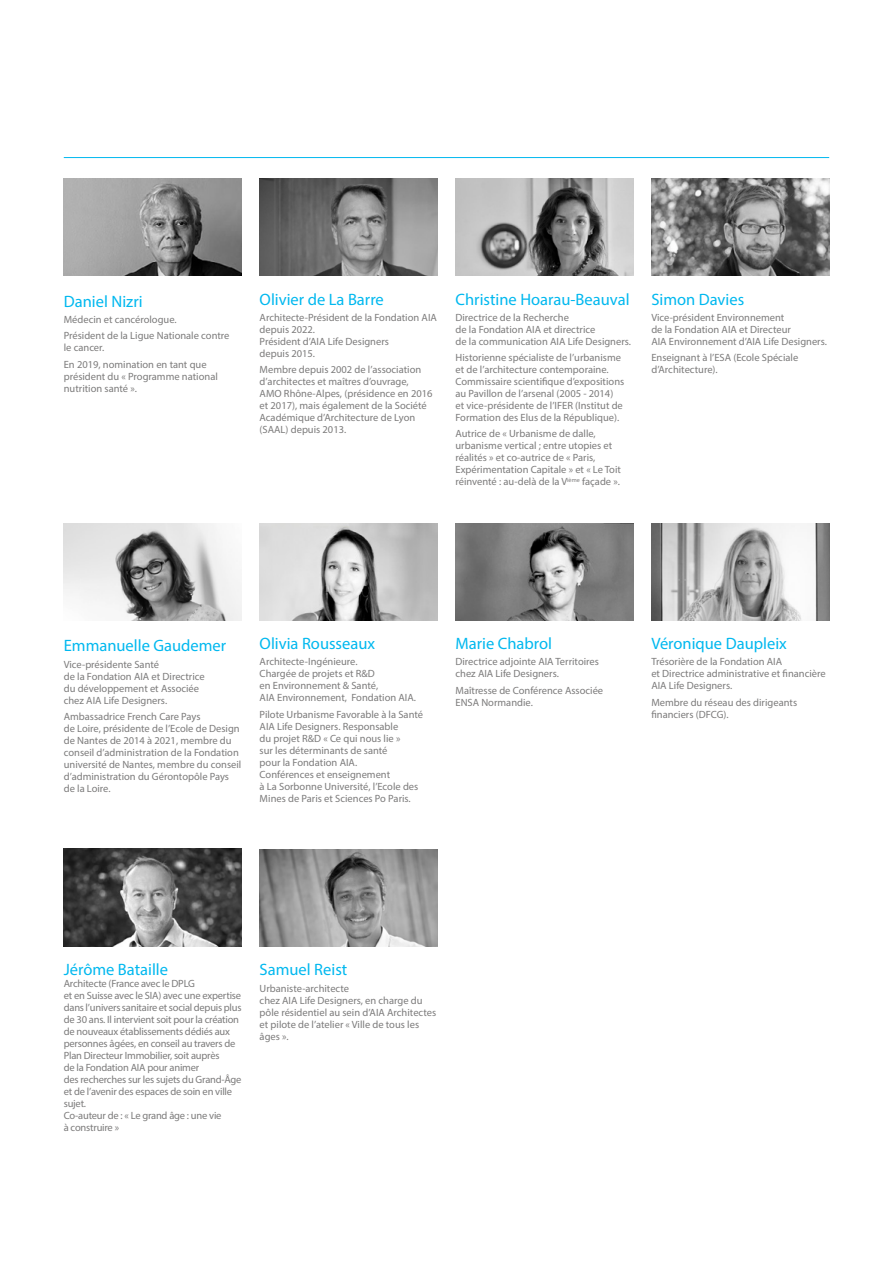
<style>
.page{position:relative;width:893px;height:1263px;background:#fff}
.page>*{position:absolute;margin:0;border:0;box-sizing:border-box;transform-origin:0 0}
.t1{font:16.5px "Myriad Pro";color:#00b8ef}
.t2{font:10.5px/12px "Myriad Pro";color:#7c7b7b}
.t3{font:10.5px/12px "Myriad Pro";letter-spacing:-.02em;color:#7c7b7b}
</style>
<div class="page">
<img style="left:64px;top:523px;width:178px;height:97px">
<img style="left:455px;top:179px;width:178px;height:97px">
<img style="left:260px;top:523px;width:177px;height:97px">
<img style="left:260px;top:849px;width:177px;height:98px">
<img style="left:64px;top:849px;width:178px;height:97px">
<img style="left:651px;top:523px;width:178px;height:97px">
<img style="left:651px;top:179px;width:178px;height:97px">
<img style="left:455px;top:523px;width:178px;height:97px">
<img style="left:260px;top:179px;width:177px;height:97px">
<hr style="left:64px;top:157px;width:765px;height:1px;background:#00b8ef">
<img style="left:64px;top:179px;width:178px;height:97px">
<h1 class="t1" style="left:64px;top:291px;width:80px">Daniel Nizri</h1>
<p class="t2" style="left:64px;top:311px;width:167px;line-height:16.2px">Médecin et cancérologue.<br>Président de la Ligue Nationale contre</p>
<p class="t2" style="left:64px;top:340px;width:144px;line-height:16.2px">le cancer.<br>En 2019, nomination en tant que</p>
<p class="t2" style="left:64px;top:370px;width:156px">président du « Programme national nutrition santé ».</p>
<h1 class="t1" style="left:260px;top:289px;width:126px">Olivier de La Barre</h1>
<p class="t2" style="left:260px;top:311px;width:179px">Architecte-Président de la Fondation AIA depuis 2022.<br>Président d’AIA Life Designers<br>depuis 2015.</p>
<p class="t2" style="left:260px;top:363px;width:174px">Membre depuis 2002 de l’association d’architectes et maîtres d’ouvrage, AMO Rhône-Alpes, (présidence en 2016 et 2017), mais également de la Société Académique d’Architecture de Lyon (SAAL) depuis 2013.</p>
<h1 class="t1" style="left:455px;top:289px;width:176px">Christine Hoarau-Beauval</h1>
<p class="t2" style="left:455px;top:311px;width:177px">Directrice de la Recherche<br>de la Fondation AIA et directrice<br>de la communication AIA Life Designers.</p>
<p class="t2" style="left:455px;top:351px;width:170px">Historienne spécialiste de l’urbanisme et de l’architecture contemporaine.<br>Commissaire scientifique d’expositions au Pavillon de l’arsenal (2005 - 2014) et vice-présidente de l’IFER (Institut de Formation des Elus de la République).</p>
<p class="t2" style="left:455px;top:428px;width:167px">Autrice de « Urbanisme de dalle, urbanisme vertical ; entre utopies et réalités » et co-autrice de « Paris, Expérimentation Capitale » et « Le Toit réinventé : au-delà de la V<sup>ième</sup> façade ».</p>
<h1 class="t1" style="left:651px;top:289px;width:94px">Simon Davies</h1>
<p class="t2" style="left:651px;top:311px;width:177px">Vice-président Environnement<br>de la Fondation AIA et Directeur<br>AIA Environnement d’AIA Life Designers.</p>
<p class="t2" style="left:651px;top:351px;width:148px">Enseignant à l’ESA (Ecole Spéciale d’Architecture).</p>
<h1 class="t1" style="left:64px;top:636px;width:164px">Emmanuelle Gaudemer</h1>
<p class="t2" style="left:64px;top:658px;width:142px">Vice-présidente Santé<br>de la Fondation AIA et Directrice du développement et Associée chez AIA Life Designers.</p>
<p class="t2" style="left:64px;top:710px;width:179px">Ambassadrice French Care Pays<br>de Loire, présidente de l’Ecole de Design de Nantes de 2014 à 2021, membre du conseil d’administration de la Fondation université de Nantes, membre du conseil d’administration du Gérontopôle Pays de la Loire.</p>
<h1 class="t1" style="left:260px;top:633px;width:117px">Olivia Rousseaux</h1>
<p class="t2" style="left:260px;top:656px;width:158px">Architecte-Ingénieure.<br>Chargée de projets et R&amp;D<br>en Environnement &amp; Santé,<br>AIA Environnement, Fondation AIA.</p>
<p class="t2" style="left:260px;top:708px;width:165px">Pilote Urbanisme Favorable à la Santé<br>AIA Life Designers. Responsable<br>du projet R&amp;D « Ce qui nous lie »<br>sur les déterminants de santé<br>pour la Fondation AIA.<br>Conférences et enseignement<br>à La Sorbonne Université, l’Ecole des<br>Mines de Paris et Sciences Po Paris.</p>
<h1 class="t1" style="left:455px;top:633px;width:98px">Marie Chabrol</h1>
<p class="t2" style="left:455px;top:656px;width:145px">Directrice adjointe AIA Territoires chez AIA Life Designers.</p>
<p class="t2" style="left:455px;top:684px;width:149px">Maîtresse de Conférence Associée<br>ENSA Normandie.</p>
<h1 class="t1" style="left:651px;top:633px;width:137px">Véronique Daupleix</h1>
<p class="t2" style="left:651px;top:656px;width:176px">Trésorière de la Fondation AIA<br>et Directrice administrative et financière<br>AIA Life Designers.</p>
<p class="t2" style="left:651px;top:696px;width:147px">Membre du réseau des dirigeants financiers (DFCG).</p>
<h1 class="t1" style="left:64px;top:959px;width:106px">Jérôme Bataille</h1>
<p class="t3" style="left:64px;top:977px;width:179px">Architecte (France avec le DPLG<br>et en Suisse avec le SIA) avec une expertise dans l’univers sanitaire et social depuis plus de 30 ans. Il intervient soit pour la création de nouveaux établissements dédiés aux personnes âgées, en conseil au travers de Plan Directeur Immobilier, soit auprès<br>de la Fondation AIA pour animer<br>des recherches sur les sujets du Grand-Âge et de l’avenir des espaces de soin en ville sujet.<br>Co-auteur de : « Le grand âge : une vie<br>à construire »</p>
<h1 class="t1" style="left:260px;top:960px;width:89px">Samuel Reist</h1>
<p class="t2" style="left:260px;top:982px;width:178px">Urbaniste-architecte<br>chez AIA Life Designers, en charge du pôle résidentiel au sein d’AIA Architectes et pilote de l’atelier « Ville de tous les âges ».</p>
</div>
